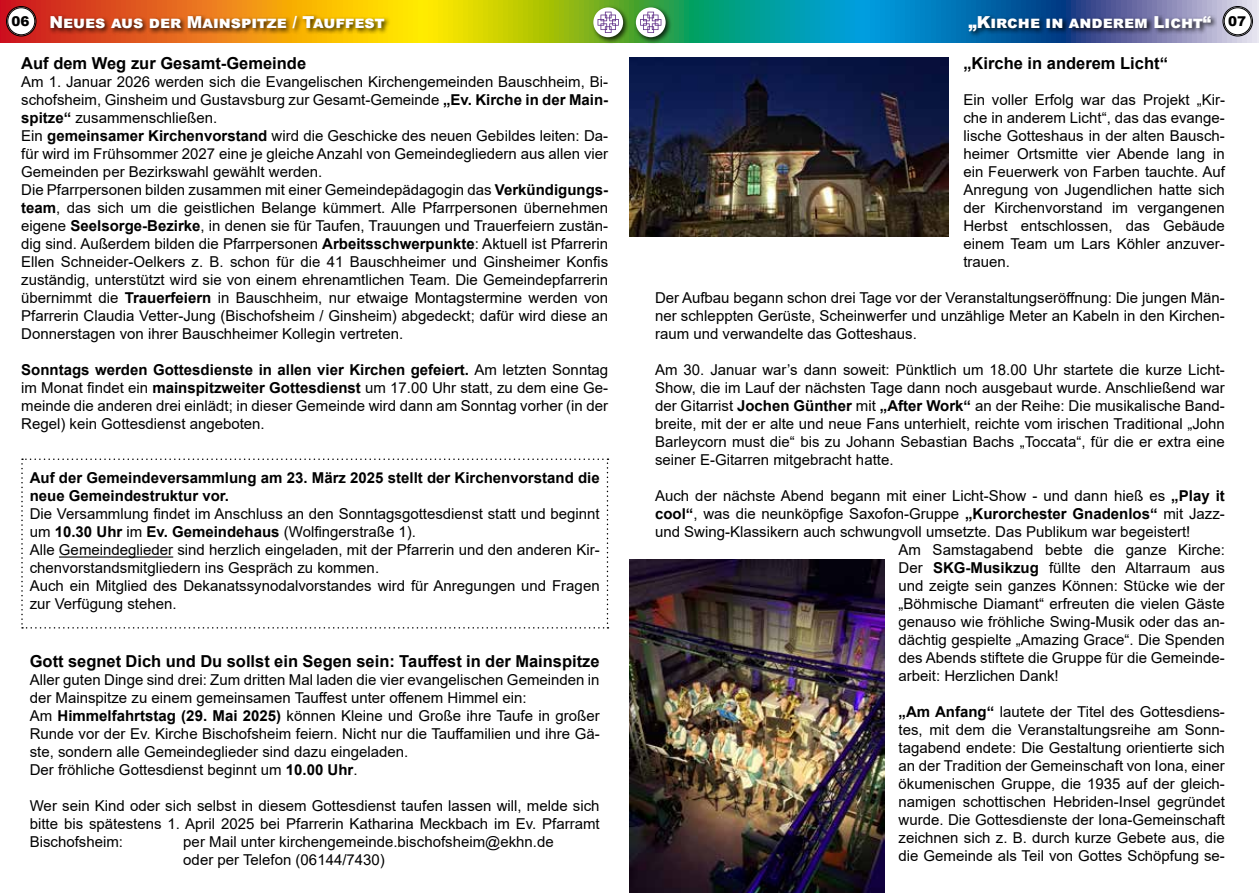
<style>
.page{position:relative;width:1259px;height:893px;background:#fff}
.page>*{position:absolute;margin:0;border:0;box-sizing:border-box;transform-origin:0 0}
.t1{font:700 16.5px "Arial";color:#000}
.t2{font:900 16.5px "Arial";color:#fff}
.t3{font:15px/18px "Arial";color:#000;text-align:justify}
.t4{font:700 15px/18px "Arial";color:#000}
.s1{font-size:13.5px;color:#000}
.s2{font-weight:700}
</style>
<div class="page">
<svg style="left:0;top:0;width:1259px;height:43px;background:#79975d"></svg>
<div style="left:7px;top:7px;width:28px;height:28px;background:#fff;border-radius:50%"></div>
<div style="left:6px;top:6px;width:30px;height:30px;border:1px solid #000;border-radius:50%"></div>
<div style="left:8px;top:8px;width:27px;height:27px;border:1px solid #000;border-radius:50%"></div>
<div style="left:1223px;top:7px;width:28px;height:28px;background:#fff;border-radius:50%"></div>
<div style="left:1222px;top:6px;width:30px;height:30px;border:1px solid #000;border-radius:50%"></div>
<div style="left:1224px;top:8px;width:27px;height:27px;border:1px solid #000;border-radius:50%"></div>
<svg style="left:21px;top:458px;width:587px;height:171px"></svg>
<div style="left:967px;top:14px;width:250px;height:24px;background:#000;opacity:.75"></div>
<div style="left:48px;top:14px;width:344px;height:21px;background:#000;opacity:.75"></div>
<div style="left:591px;top:5px;width:39px;height:39px;background:#000;opacity:.75"></div>
<svg style="left:593px;top:7px;width:30px;height:30px"></svg>
<svg style="left:597px;top:12px;width:22px;height:21px"></svg>
<hr style="left:59px;top:556px;width:114px;height:2px;background:#000">
<div style="left:633px;top:5px;width:39px;height:39px;background:#000;opacity:.75"></div>
<svg style="left:636px;top:7px;width:29px;height:30px"></svg>
<svg style="left:640px;top:12px;width:21px;height:21px"></svg>
<img style="left:629px;top:57px;width:319px;height:180px">
<img style="left:629px;top:559px;width:255px;height:334px">
<p class="t2" style="left:12px;top:10px;width:374px"><span class="s1">06</span> Neues aus der Mainspitze / Tauffest</p>
<p class="t2" style="left:968px;top:10px;width:279px">„Kirche in anderem Licht“ <span class="s1">07</span></p>
<p class="t1" style="left:21px;top:52px;width:286px">Auf dem Weg zur Gesamt-Gemeinde</p>
<p class="t3" style="left:21px;top:73px;width:588px;text-align:left">Am 1. Januar 2026 werden sich die Evangelischen Kirchengemeinden Bauschheim, Bi&shy;schofsheim, Ginsheim und Gustavsburg zur Gesamt-Gemeinde <span class="s2">„Ev. Kirche in der Main&shy;spitze“</span> zusammenschließen.<br>Ein <span class="s2">gemeinsamer Kirchenvorstand</span> wird die Geschicke des neuen Gebildes leiten: Da&shy;für wird im Frühsommer 2027 eine je gleiche Anzahl von Gemeindegliedern aus allen vier Gemeinden per Bezirkswahl gewählt werden.<br>Die Pfarrpersonen bilden zusammen mit einer Gemeindepädagogin das <span class="s2">Verkündigungs&shy;team</span>, das sich um die geistlichen Belange kümmert. Alle Pfarrpersonen übernehmen eigene <span class="s2">Seelsorge-Bezirke</span>, in denen sie für Taufen, Trauungen und Trauerfeiern zustän&shy;dig sind. Außerdem bilden die Pfarrpersonen <span class="s2">Arbeitsschwerpunkte</span>: Aktuell ist Pfarrerin Ellen Schneider-Oelkers z. B. schon für die 41 Bauschheimer und Ginsheimer Konfis zuständig, unterstützt wird sie von einem ehrenamtlichen Team. Die Gemeindepfarrerin übernimmt die <span class="s2">Trauerfeiern</span> in Bauschheim, nur etwaige Montagstermine werden von Pfarrerin Claudia Vetter-Jung (Bischofsheim / Ginsheim) abgedeckt; dafür wird diese an Donnerstagen von ihrer Bauschheimer Kollegin vertreten.</p>
<p class="t3" style="left:21px;top:361px;width:588px"><span class="s2">Sonntags werden Gottesdienste in allen vier Kirchen gefeiert.</span> Am letzten Sonntag im Monat findet ein <span class="s2">mainspitzweiter Gottesdienst</span> um 17.00 Uhr statt, zu dem eine Ge&shy;meinde die anderen drei einlädt; in dieser Gemeinde wird dann am Sonntag vorher (in der Regel) kein Gottesdienst angeboten.</p>
<p class="t4" style="left:30px;top:469px;width:571px">Auf der Gemeindeversammlung am 23. März 2025 stellt der Kirchenvorstand die neue Gemeindestruktur vor.</p>
<p class="t3" style="left:30px;top:505px;width:571px;text-align:left">Die Versammlung findet im Anschluss an den Sonntagsgottesdienst statt und beginnt um <span class="s2">10.30 Uhr</span> im <span class="s2">Ev. Gemeindehaus</span> (Wolfingerstraße 1).<br>Alle Gemeindeglieder sind herzlich eingeladen, mit der Pfarrerin und den anderen Kir&shy;chenvorstandsmitgliedern ins Gespräch zu kommen.<br>Auch ein Mitglied des Dekanatssynodalvorstandes wird für Anregungen und Fragen zur Verfügung stehen.</p>
<p class="t1" style="left:963px;top:52px;width:206px">„Kirche in anderem Licht“</p>
<p class="t3" style="left:963px;top:91px;width:263px">Ein voller Erfolg war das Projekt „Kir&shy;che in anderem Licht“, das das evange&shy;lische Gotteshaus in der alten Bausch&shy;heimer Ortsmitte vier Abende lang in ein Feuerwerk von Farben tauchte. Auf Anregung von Jugendlichen hatte sich der Kirchenvorstand im vergangenen Herbst entschlossen, das Gebäude einem Team um Lars Köhler anzuver&shy;trauen.</p>
<p class="t3" style="left:655px;top:289px;width:571px">Der Aufbau begann schon drei Tage vor der Veranstaltungseröffnung: Die jungen Män&shy;ner schleppten Gerüste, Scheinwerfer und unzählige Meter an Kabeln in den Kirchen&shy;raum und verwandelte das Gotteshaus.</p>
<p class="t3" style="left:655px;top:361px;width:571px">Am 30. Januar war’s dann soweit: Pünktlich um 18.00 Uhr startete die kurze Licht-Show, die im Lauf der nächsten Tage dann noch ausgebaut wurde. Anschließend war der Gitarrist <span class="s2">Jochen Günther</span> mit <span class="s2">„After Work“</span> an der Reihe: Die musikalische Band&shy;breite, mit der er alte und neue Fans unterhielt, reichte vom irischen Traditional „John Barleycorn must die“ bis zu Johann Sebastian Bachs „Toccata“, für die er extra eine seiner E-Gitarren mitgebracht hatte.</p>
<p class="t3" style="left:655px;top:487px;width:571px">Auch der nächste Abend begann mit einer Licht-Show - und dann hieß es <span class="s2">„Play it</span></p>
<p class="t3" style="left:655px;top:505px;width:571px"><span class="s2">cool“</span>, was die neunköpfige Saxofon-Gruppe <span class="s2">„Kurorchester Gnadenlos“</span> mit Jazz-</p>
<p class="t3" style="left:655px;top:523px;width:537px">und Swing-Klassikern auch schwungvoll umsetzte. Das Publikum war begeistert!</p>
<p class="t3" style="left:898px;top:541px;width:328px">Am Samstagabend bebte die ganze Kirche:</p>
<p class="t3" style="left:898px;top:559px;width:328px">Der <span class="s2">SKG-Musikzug</span> füllte den Altarraum aus</p>
<p class="t3" style="left:898px;top:577px;width:328px">und zeigte sein ganzes Können: Stücke wie der</p>
<p class="t3" style="left:898px;top:595px;width:328px">„Böhmische Diamant“ erfreuten die vielen Gäste</p>
<p class="t3" style="left:898px;top:613px;width:328px">genauso wie fröhliche Swing-Musik oder das an-</p>
<p class="t3" style="left:898px;top:631px;width:328px">dächtig gespielte „Amazing Grace“. Die Spenden</p>
<p class="t3" style="left:898px;top:649px;width:328px">des Abends stiftete die Gruppe für die Gemeinde-</p>
<p class="t3" style="left:898px;top:667px;width:162px">arbeit: Herzlichen Dank!</p>
<p class="t3" style="left:898px;top:703px;width:328px"><span class="s2">„Am Anfang“</span> lautete der Titel des Gottesdiens&shy;tes, mit dem die Veranstaltungsreihe am Sonn&shy;tagabend endete: Die Gestaltung orientierte sich an der Tradition der Gemeinschaft von Iona, einer ökumenischen Gruppe, die 1935 auf der gleich&shy;namigen schottischen Hebriden-Insel gegründet wurde. Die Gottesdienste der Iona-Gemeinschaft zeichnen sich z. B. durch kurze Gebete aus, die die Gemeinde als Teil von Gottes Schöpfung se-</p>
<p class="t1" style="left:30px;top:650px;width:571px">Gott segnet Dich und Du sollst ein Segen sein: Tauffest in der Mainspitze</p>
<p class="t3" style="left:30px;top:671px;width:571px;text-align:left">Aller guten Dinge sind drei: Zum dritten Mal laden die vier evangelischen Gemeinden in der Mainspitze zu einem gemeinsamen Tauffest unter offenem Himmel ein:<br>Am <span class="s2">Himmelfahrtstag (29. Mai 2025)</span> können Kleine und Große ihre Taufe in großer Runde vor der Ev. Kirche Bischofsheim feiern. Nicht nur die Tauffamilien und ihre Gä&shy;ste, sondern alle Gemeindeglieder sind dazu eingeladen.<br>Der fröhliche Gottesdienst beginnt um <span class="s2">10.00 Uhr</span>.</p>
<p class="t3" style="left:30px;top:797px;width:571px">Wer sein Kind oder sich selbst in diesem Gottesdienst taufen lassen will, melde sich bitte bis spätestens 1. April 2025 bei Pfarrerin Katharina Meckbach im Ev. Pfarramt Bischofsheim:</p>
<p class="t3" style="left:183px;top:833px;width:372px">per Mail unter kirchengemeinde.bischofsheim@ekhn.de oder per Telefon (06144/7430)</p>
</div>
